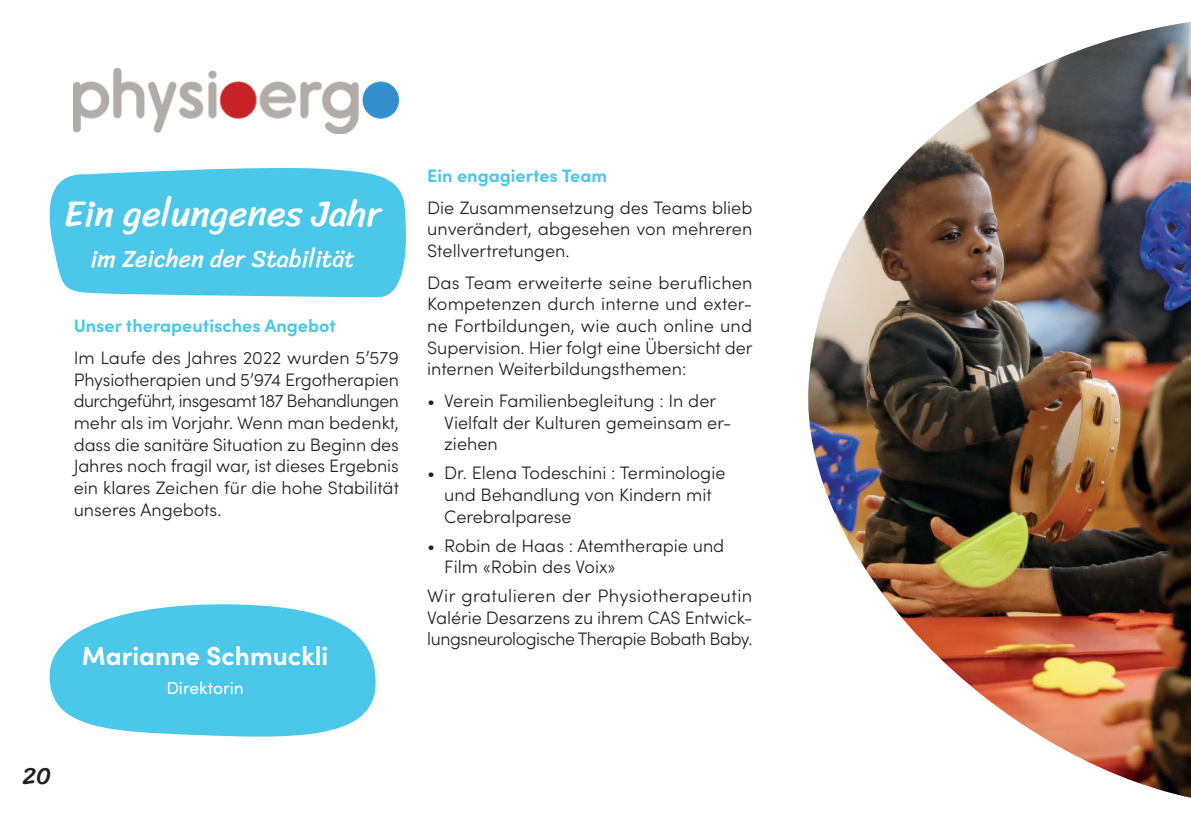
<style>
.page{position:relative;width:1191px;height:840px;background:#fff}
.page>*{position:absolute;margin:0;border:0;box-sizing:border-box;transform-origin:0 0}
.t1{font:36.4px "Sriracha";color:#fff}
.t2{font:700 26px "Sofia Pro";color:#fff}
.t3{font:24px "Sriracha";color:#fff}
.t4{font:24px "Sriracha";color:#231f20}
.t5{font:300 18px/21.6px "Sofia Pro";color:#231f20;text-align:justify}
.t6{font:700 18px "Sofia Pro";color:#4ac7e9}
.t7{font:17.4px "Sofia Pro";color:#fff}
</style>
<div class="page">
<img style="left:74px;top:69px;width:325px;height:65px">
<img style="left:808px;top:22px;width:383px;height:775px">
<svg style="left:49px;top:604px;width:327px;height:133px;fill:#4ac7e9"></svg>
<svg style="left:49px;top:167px;width:357px;height:130px;fill:#4ac7e9"></svg>
<h1 class="t1" style="left:64px;top:192px;width:319px">Ein gelungenes Jahr</h1>
<h3 class="t3" style="left:91px;top:244px;width:265px">im Zeichen der Stabilität</h3>
<p class="t6" style="left:74px;top:312px;width:264px">Unser therapeutisches Angebot</p>
<p class="t5" style="left:74px;top:346px;width:327px">Im Laufe des Jahres 2022 wurden 5’579<br>Physiotherapien und 5’974 Ergotherapien durchgeführt, insgesamt 187 Behandlungen mehr als im Vorjahr. Wenn man bedenkt, dass die sanitäre Situation zu Beginn des Jahres noch fragil war, ist dieses Ergebnis ein klares Zeichen für die hohe Stabilität unseres Angebots.</p>
<h2 class="t2" style="left:82px;top:635px;width:248px">Marianne Schmuckli</h2>
<p class="t7" style="left:166px;top:674px;width:79px">Direktorin</p>
<p class="t6" style="left:427px;top:161px;width:181px">Ein engagiertes Team</p>
<p class="t5" style="left:427px;top:195px;width:327px">Die Zusammensetzung des Teams blieb unverändert, abgesehen von mehreren Stellvertretungen.</p>
<p class="t5" style="left:427px;top:270px;width:327px">Das Team erweiterte seine beruflichen Kompetenzen durch interne und exter&shy;ne Fortbildungen, wie auch online und Supervision. Hier folgt eine Übersicht der internen Weiterbildungsthemen:</p>
<p class="t5" style="left:444px;top:389px;width:289px;text-align:left;text-indent:-17px">• Verein Familienbegleitung : In der<br>Vielfalt der Kulturen gemeinsam er&shy;ziehen</p>
<p class="t5" style="left:444px;top:461px;width:283px;text-align:left;text-indent:-17px">• Dr. Elena Todeschini : Terminologie und Behandlung von Kindern mit<br>Cerebralparese</p>
<p class="t5" style="left:444px;top:533px;width:281px;text-indent:-17px">• Robin de Haas : Atemtherapie und<br>Film «Robin des Voix»</p>
<p class="t5" style="left:427px;top:583px;width:327px">Wir gratulieren der Physiotherapeutin Valérie Desarzens zu ihrem CAS Entwick&shy;lungsneurologische Therapie Bobath Baby.</p>
<h3 class="t4" style="left:22px;top:761px;width:31px">20</h3>
</div>
